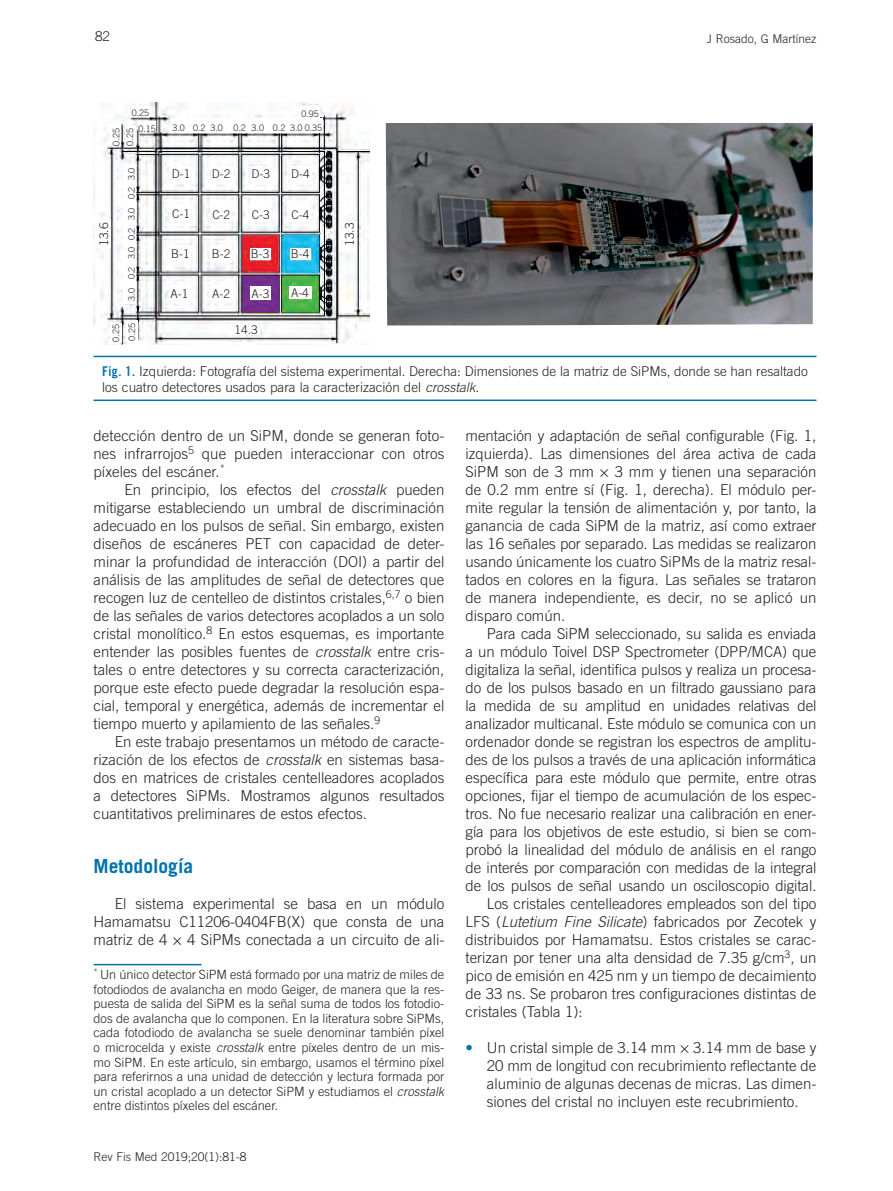
<style>
.page{position:relative;width:893px;height:1191px;background:#fff}
.page>*{position:absolute;margin:0;border:0;box-sizing:border-box;transform-origin:0 0}
.subtitu-1_IG{font:700 19.5px "Trade Gothic";color:#0073ae}
.texto_normal_IG{font:300 15px/18px "Trade Gothic";color:#231f20;text-align:justify}
.Figura_pie_IG{font:300 13.5px/16.2px "Trade Gothic";color:#231f20}
.footnote{font:300 12.75px/14.5px "Trade Gothic";color:#231f20;text-align:justify}
.t1{font:300 12px "Trade Gothic";color:#231f20}
.t2{font:300 9px/13.8px "Trade Gothic";color:#231f20}
.s1{font-family:"Trade Gothic Bold Cond Twenty 10";font-weight:400;color:#0073ae}
.s2{font-style:italic}
.s3{font-family:"Trade Gothic Bold Two";font-weight:400;color:#0073ae}
</style>
<div class="page">
<hr style="left:94px;top:964px;width:108px;height:1px;background:#0073ae">
<hr style="left:94px;top:356px;width:722px;height:1px;background:#0073ae">
<hr style="left:94px;top:399px;width:722px;height:2px;background:#0073ae">
<img style="left:94px;top:103px;width:275px;height:242px">
<img style="left:386px;top:123px;width:427px;height:202px">
<div style="left:171px;top:118px;width:152px;height:15px;background:#fff"></div>
<div style="left:298px;top:106px;width:21px;height:11px;background:#fff"></div>
<div style="left:131px;top:106px;width:21px;height:11px;background:#fff"></div>
<div style="left:232px;top:324px;width:28px;height:11px;background:#fff"></div>
<div style="left:110px;top:124px;width:11px;height:21px;background:#fff"></div>
<div style="left:125px;top:126px;width:11px;height:21px;background:#fff"></div>
<div style="left:140px;top:121px;width:16px;height:11px;background:#fff"></div>
<div style="left:110px;top:323px;width:11px;height:19px;background:#fff"></div>
<div style="left:126px;top:321px;width:11px;height:21px;background:#fff"></div>
<div style="left:98px;top:219px;width:13px;height:28px;background:#fff"></div>
<div style="left:344px;top:221px;width:13px;height:28px;background:#fff"></div>
<div style="left:123px;top:165px;width:13px;height:139px;background:#fff"></div>
<div style="left:171px;top:166px;width:22px;height:18px;background:#fff"></div>
<div style="left:291px;top:166px;width:21px;height:18px;background:#fff"></div>
<div style="left:251px;top:166px;width:22px;height:18px;background:#fff"></div>
<div style="left:211px;top:166px;width:22px;height:17px;background:#fff"></div>
<div style="left:169px;top:204px;width:22px;height:17px;background:#fff"></div>
<div style="left:289px;top:205px;width:22px;height:17px;background:#fff"></div>
<div style="left:249px;top:204px;width:22px;height:18px;background:#fff"></div>
<div style="left:210px;top:204px;width:21px;height:17px;background:#fff"></div>
<div style="left:169px;top:246px;width:22px;height:17px;background:#fff"></div>
<div style="left:170px;top:284px;width:21px;height:17px;background:#fff"></div>
<div style="left:211px;top:284px;width:22px;height:17px;background:#fff"></div>
<div style="left:210px;top:246px;width:22px;height:17px;background:#fff"></div>
<div style="left:250px;top:249px;width:21px;height:11px;background:#fff"></div>
<div style="left:250px;top:286px;width:21px;height:13px;background:#fff"></div>
<div style="left:289px;top:286px;width:22px;height:12px;background:#fff"></div>
<div style="left:290px;top:249px;width:21px;height:11px;background:#fff"></div>
<p class="Figura_pie_IG" style="left:95px;top:28px;width:17px">82</p>
<p class="t1" style="left:707px;top:31px;width:111px">J Rosado, G Martínez</p>
<p class="t2" style="left:132px;top:105px;width:19px">0.25</p>
<p class="t2" style="left:301px;top:106px;width:19px">0.95</p>
<p class="t2" style="left:138px;top:122px;width:19px">0.15</p>
<p class="t2" style="left:109px;top:146px;width:19px;rotate:-90deg">0.25<br>0.25</p>
<p class="t2" style="left:172px;top:121px;width:34px">3.0 0.2</p>
<p class="t2" style="left:233px;top:121px;width:14px">0.2</p>
<p class="t2" style="left:210px;top:121px;width:14px">3.0</p>
<p class="t2" style="left:252px;top:121px;width:14px">3.0</p>
<p class="t2" style="left:273px;top:121px;width:14px">0.2</p>
<p class="t2" style="left:290px;top:121px;width:34px">3.0 0.35</p>
<p class="t2" style="left:125px;top:180px;width:14px;rotate:-90deg">3.0</p>
<p class="t1" style="left:172px;top:167px;width:20px">D-1</p>
<p class="t1" style="left:212px;top:166px;width:20px">D-2</p>
<p class="t1" style="left:252px;top:167px;width:20px">D-3</p>
<p class="t1" style="left:291px;top:167px;width:20px">D-4</p>
<p class="t1" style="left:172px;top:207px;width:19px">C-1</p>
<p class="t1" style="left:212px;top:207px;width:19px">C-2</p>
<p class="t1" style="left:252px;top:207px;width:19px">C-3</p>
<p class="t1" style="left:291px;top:207px;width:19px">C-4</p>
<p class="t1" style="left:171px;top:247px;width:20px">B-1</p>
<p class="t1" style="left:171px;top:286px;width:19px">A-1</p>
<p class="t1" style="left:212px;top:286px;width:19px">A-2</p>
<p class="t2" style="left:125px;top:199px;width:14px;rotate:-90deg">0.2</p>
<p class="t2" style="left:125px;top:220px;width:14px;rotate:-90deg">3.0</p>
<p class="t1" style="left:97px;top:246px;width:25px;rotate:-90deg">13.6</p>
<p class="t1" style="left:342px;top:246px;width:25px;rotate:-90deg">13.3</p>
<p class="t2" style="left:125px;top:240px;width:14px;rotate:-90deg">0.2</p>
<p class="t2" style="left:125px;top:259px;width:14px;rotate:-90deg">3.0</p>
<p class="t1" style="left:212px;top:247px;width:20px">B-2</p>
<p class="t1" style="left:251px;top:247px;width:20px">B-3</p>
<p class="t1" style="left:251px;top:286px;width:19px">A-3</p>
<p class="t1" style="left:291px;top:286px;width:19px">A-4</p>
<p class="t1" style="left:291px;top:247px;width:20px">B-4</p>
<p class="t2" style="left:125px;top:279px;width:14px;rotate:-90deg">0.2</p>
<p class="t2" style="left:125px;top:301px;width:14px;rotate:-90deg">3.0</p>
<p class="t2" style="left:108px;top:342px;width:20px;line-height:16px;rotate:-90deg">0.25<br>0.25</p>
<p class="t1" style="left:234px;top:322px;width:25px">14.3</p>
<p class="Figura_pie_IG" style="left:102px;top:362px;width:707px"><span class="s1">Fig. 1.</span> Izquierda: Fotografía del sistema experimental. Derecha: Dimensiones de la matriz de SiPMs, donde se han resaltado los cuatro detectores usados para la caracterización del <span class="s2">crosstalk</span>.</p>
<p class="texto_normal_IG" style="left:94px;top:426px;width:352px">detección dentro de un SiPM, donde se generan foto&shy;nes infrarrojos<sup>5</sup> que pueden interaccionar con otros píxeles del escáner.<sup>*</sup></p>
<p class="texto_normal_IG" style="left:94px;top:480px;width:352px;text-indent:31px">En principio, los efectos del <span class="s2">crosstalk</span> pueden mitigarse estableciendo un umbral de discriminación adecuado en los pulsos de señal. Sin embargo, existen diseños de escáneres PET con capacidad de deter&shy;minar la profundidad de interacción (DOI) a partir del análisis de las amplitudes de señal de detectores que recogen luz de centelleo de distintos cristales,<sup>6,7</sup> o bien de las señales de varios detectores acoplados a un solo cristal monolítico.<sup>8</sup> En estos esquemas, es importante entender las posibles fuentes de <span class="s2">crosstalk</span> entre cris&shy;tales o entre detectores y su correcta caracterización, porque este efecto puede degradar la resolución espa&shy;cial, temporal y energética, además de incrementar el tiempo muerto y apilamiento de las señales.<sup>9</sup></p>
<p class="texto_normal_IG" style="left:94px;top:732px;width:352px;text-indent:21px">En este trabajo presentamos un método de caracte&shy;rización de los efectos de <span class="s2">crosstalk</span> en sistemas basa&shy;dos en matrices de cristales centelleadores acoplados a detectores SiPMs. Mostramos algunos resultados cuantitativos preliminares de estos efectos.</p>
<p class="subtitu-1_IG" style="left:94px;top:854px;width:101px">Metodología</p>
<p class="texto_normal_IG" style="left:94px;top:894px;width:352px;text-indent:21px">El sistema experimental se basa en un módulo Hamamatsu C11206-0404FB(X) que consta de una matriz de 4 × 4 SiPMs conectada a un circuito de ali-</p>
<p class="footnote" style="left:94px;top:967px;width:352px"><sup>*</sup> Un único detector SiPM está formado por una matriz de miles de fotodiodos de avalancha en modo Geiger, de manera que la res&shy;puesta de salida del SiPM es la señal suma de todos los fotodio&shy;dos de avalancha que lo componen. En la literatura sobre SiPMs, cada fotodiodo de avalancha se suele denominar también píxel o microcelda y existe <span class="s2">crosstalk</span> entre píxeles dentro de un mis&shy;mo SiPM. En este artículo, sin embargo, usamos el término píxel para referirnos a una unidad de detección y lectura formada por un cristal acoplado a un detector SiPM y estudiamos el <span class="s2">crosstalk </span>entre distintos píxeles del escáner.</p>
<p class="t1" style="left:94px;top:1149px;width:155px">Rev Fis Med 2019;20(1):81-8</p>
<p class="texto_normal_IG" style="left:466px;top:426px;width:352px">mentación y adaptación de señal configurable (Fig. 1, izquierda). Las dimensiones del área activa de cada SiPM son de 3 mm × 3 mm y tienen una separación de 0.2 mm entre sí (Fig. 1, derecha). El módulo per&shy;mite regular la tensión de alimentación y, por tanto, la ganancia de cada SiPM de la matriz, así como extraer las 16 señales por separado. Las medidas se realizaron usando únicamente los cuatro SiPMs de la matriz resal&shy;tados en colores en la figura. Las señales se trataron de manera independiente, es decir, no se aplicó un disparo común.</p>
<p class="texto_normal_IG" style="left:466px;top:624px;width:352px;text-indent:21px">Para cada SiPM seleccionado, su salida es enviada a un módulo Toivel DSP Spectrometer (DPP/MCA) que digitaliza la señal, identifica pulsos y realiza un procesa&shy;do de los pulsos basado en un filtrado gaussiano para la medida de su amplitud en unidades relativas del analizador multicanal. Este módulo se comunica con un ordenador donde se registran los espectros de amplitu&shy;des de los pulsos a través de una aplicación informática específica para este módulo que permite, entre otras opciones, fijar el tiempo de acumulación de los espec&shy;tros. No fue necesario realizar una calibración en ener&shy;gía para los objetivos de este estudio, si bien se com&shy;probó la linealidad del módulo de análisis en el rango de interés por comparación con medidas de la integral de los pulsos de señal usando un osciloscopio digital.</p>
<p class="texto_normal_IG" style="left:466px;top:894px;width:352px;text-indent:21px">Los cristales centelleadores empleados son del tipo LFS (<span class="s2">Lutetium Fine Silicate</span>) fabricados por Zecotek y distribuidos por Hamamatsu. Estos cristales se carac&shy;terizan por tener una alta densidad de 7.35 g/cm<sup>3</sup>, un pico de emisión en 425 nm y un tiempo de decaimiento de 33 ns. Se probaron tres configuraciones distintas de cristales (Tabla 1):</p>
<p class="texto_normal_IG" style="left:487px;top:1038px;width:331px;text-indent:-21px"><span class="s3">•</span> Un cristal simple de 3.14 mm × 3.14 mm de base y 20 mm de longitud con recubrimiento reflectante de aluminio de algunas decenas de micras. Las dimen&shy;siones del cristal no incluyen este recubrimiento.</p>
</div>
